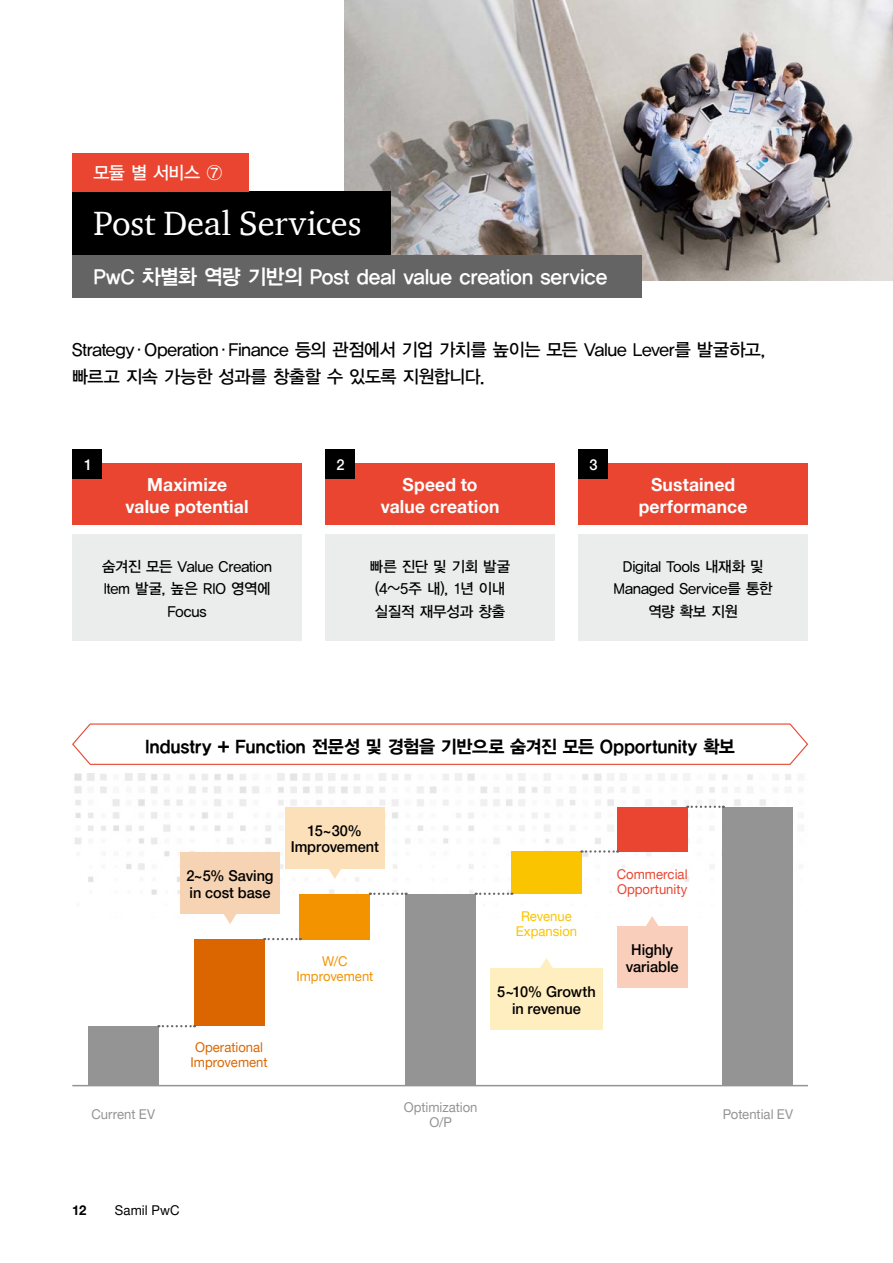
<style>
.page{position:relative;width:893px;height:1263px;background:#fff}
.page>*{position:absolute;margin:0;border:0;box-sizing:border-box;transform-origin:0 0}
.t1{font:34.5px "ITC Charter Com";letter-spacing:-.005em;color:#fff}
.t2{font:21px "YDVYGO34";letter-spacing:-.01em;color:#fff}
.t3{font:18px/27px "YDVYGO33";letter-spacing:-.02em;color:#000}
.t4{font:700 18px/22.5px "Helvetica Neue LT Pro";letter-spacing:.01em;color:#fff;text-align:center}
.t5{font:18px "YDVYGO35";letter-spacing:-.02em;color:#000}
.t6{font:18px "YDVYGO33";color:#fff}
.t7{font:15px/22.5px "YDVYGO33";letter-spacing:-.01em;color:#000;text-align:center}
.t8{font:500 15px/16.5px "Helvetica Neue LT Pro";color:#000;text-align:center}
.t9{font:500 15px "Helvetica Neue LT Pro";color:#fff}
.t10{font:13.5px/15px "Helvetica Neue LT Pro";color:#949495;text-align:center}
.t11{font:13.5px/15px "Helvetica Neue LT Pro";color:#db6600;text-align:center}
.t12{font:13.5px/15px "Helvetica Neue LT Pro";color:#e94530}
.t13{font:13.5px/15px "Helvetica Neue LT Pro";color:#fbc400;text-align:center}
.t14{font:13.5px/15px "Helvetica Neue LT Pro";color:#f39300;text-align:center}
.t15{font:13.5px "Helvetica Neue LT Pro";letter-spacing:.01em;color:#000}
.t16{font:700 13.5px "Helvetica Neue LT Pro";color:#000}
</style>
<div class="page">
<img style="left:344px;top:0;width:549px;height:281px">
<div style="left:72px;top:255px;width:570px;height:43px;background:#656464"></div>
<div style="left:72px;top:191px;width:319px;height:64px;background:#000"></div>
<div style="left:72px;top:534px;width:230px;height:106px;background:#ebecec"></div>
<div style="left:325px;top:534px;width:230px;height:106px;background:#ebecec"></div>
<div style="left:578px;top:534px;width:230px;height:106px;background:#ebecec"></div>
<div style="left:72px;top:463px;width:230px;height:62px;background:#e94530"></div>
<div style="left:72px;top:449px;width:30px;height:29px;background:#000"></div>
<div style="left:325px;top:463px;width:230px;height:62px;background:#e94530"></div>
<div style="left:325px;top:449px;width:30px;height:29px;background:#000"></div>
<div style="left:578px;top:463px;width:230px;height:62px;background:#e94530"></div>
<div style="left:578px;top:449px;width:30px;height:29px;background:#000"></div>
<img style="left:74px;top:773px;width:729px;height:145px">
<div style="left:88px;top:1026px;width:70px;height:59px;background:#949495"></div>
<div style="left:406px;top:894px;width:70px;height:191px;background:#949495"></div>
<div style="left:300px;top:894px;width:70px;height:45px;background:#f39300"></div>
<div style="left:511px;top:852px;width:70px;height:42px;background:#fbc400"></div>
<div style="left:617px;top:807px;width:70px;height:45px;background:#e94530"></div>
<div style="left:723px;top:807px;width:70px;height:278px;background:#949495"></div>
<div style="left:194px;top:939px;width:70px;height:87px;background:#db6600"></div>
<svg style="left:158px;top:1025px;width:37px;height:2px"></svg>
<svg style="left:264px;top:938px;width:37px;height:2px"></svg>
<svg style="left:370px;top:893px;width:37px;height:2px"></svg>
<svg style="left:476px;top:893px;width:36px;height:2px"></svg>
<svg style="left:581px;top:850px;width:37px;height:3px"></svg>
<svg style="left:687px;top:806px;width:37px;height:2px"></svg>
<div style="left:490px;top:968px;width:113px;height:61px;background:#ffeec0"></div>
<svg style="left:540px;top:958px;width:13px;height:10px"></svg>
<div style="left:180px;top:852px;width:100px;height:61px;background:#f6d3b2"></div>
<svg style="left:223px;top:913px;width:14px;height:11px"></svg>
<div style="left:285px;top:807px;width:100px;height:61px;background:#fce0b9"></div>
<svg style="left:328px;top:868px;width:14px;height:11px"></svg>
<div style="left:617px;top:927px;width:70px;height:61px;background:#f9cebb"></div>
<svg style="left:645px;top:916px;width:14px;height:11px"></svg>
<hr style="left:72px;top:1085px;width:736px;height:1px;background:#949495">
<svg style="left:72px;top:723px;width:736px;height:42px"></svg>
<div style="left:72px;top:153px;width:177px;height:38px;background:#e94530"></div>
<p class="t6" style="left:94px;top:160px;width:130px">모듈 별 서비스 ⑦</p>
<h1 class="t1" style="left:94px;top:202px;width:270px">Post Deal Services</h1>
<h2 class="t2" style="left:94px;top:262px;width:515px">PwC 차별화 역량 기반의 Post deal value creation service</h2>
<p class="t3" style="left:72px;top:335px;width:695px">Strategy·Operation·Finance 등의 관점에서 기업 가치를 높이는 모든 Value Lever를 발굴하고, 빠르고 지속 가능한 성과를 창출할 수 있도록 지원합니다.</p>
<p class="t9" style="left:84px;top:456px;width:10px">1</p>
<p class="t4" style="left:126px;top:473px;width:125px">Maximize value potential</p>
<p class="t9" style="left:337px;top:456px;width:10px">2</p>
<p class="t4" style="left:381px;top:473px;width:120px">Speed to value creation</p>
<p class="t9" style="left:590px;top:456px;width:10px">3</p>
<p class="t4" style="left:639px;top:473px;width:110px">Sustained performance</p>
<p class="t7" style="left:102px;top:554px;width:172px">숨겨진 모든 Value Creation<br>Item 발굴, 높은 RIO 영역에<br>Focus</p>
<p class="t7" style="left:370px;top:554px;width:142px">빠른 진단 및 기회 발굴 (4~5주 내), 1년 이내 실질적 재무성과 창출</p>
<p class="t7" style="left:614px;top:554px;width:161px">Digital Tools 내재화 및<br>Managed Service를 통한 역량 확보 지원</p>
<p class="t5" style="left:145px;top:734px;width:592px">Industry + Function 전문성 및 경험을 기반으로 숨겨진 모든 Opportunity 확보</p>
<p class="t8" style="left:187px;top:867px;width:89px;text-align:left">2~5% Saving in cost base</p>
<p class="t8" style="left:291px;top:822px;width:90px">15~30%<br>Improvement</p>
<p class="t11" style="left:191px;top:1040px;width:79px">Operational<br>Improvement</p>
<p class="t14" style="left:296px;top:954px;width:79px">W/C<br>Improvement</p>
<p class="t13" style="left:516px;top:908px;width:63px">Revenue<br>Expansion</p>
<p class="t8" style="left:497px;top:983px;width:100px">5~10% Growth in revenue</p>
<p class="t12" style="left:617px;top:866px;width:72px">Commercial<br>Opportunity</p>
<p class="t8" style="left:626px;top:942px;width:54px">Highly variable</p>
<p class="t10" style="left:92px;top:1107px;width:65px">Current EV</p>
<p class="t16" style="left:72px;top:1201px;width:16px">12</p>
<p class="t15" style="left:115px;top:1201px;width:66px">Samil PwC</p>
<p class="t10" style="left:404px;top:1099px;width:75px">Optimization<br>O/P</p>
<p class="t10" style="left:723px;top:1107px;width:72px">Potential EV</p>
</div>
